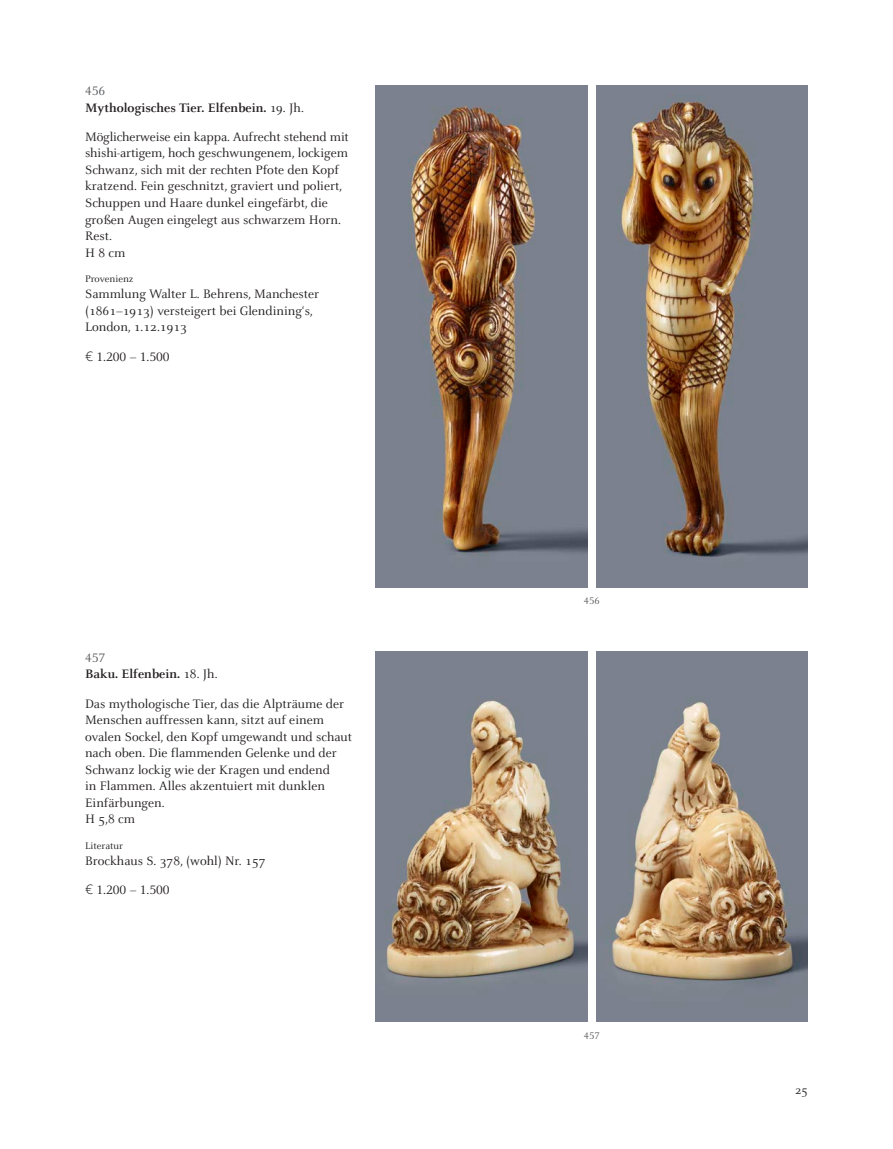
<style>
.page{position:relative;width:893px;height:1149px;background:#fff}
.page>*{position:absolute;margin:0;border:0;box-sizing:border-box;transform-origin:0 0}
.t1{font:13.5px/16.5px "Celeste";color:#231f20}
.t2{font:13.5px "Celeste Caps";color:#231f20}
.t3{font:13.5px "Celeste Caps";color:#57585a}
.t4{font:12.75px "Celeste";color:#231f20}
.t5{font:10.5px "Celeste";color:#231f20}
.t6{font:10.5px "Celeste Caps";color:#57585a}
.s1{font-weight:700}
.s2{font-family:"Akkurat";font-weight:300}
</style>
<div class="page">
<img style="left:376px;top:651px;width:211px;height:370px">
<img style="left:596px;top:651px;width:212px;height:370px">
<img style="left:596px;top:85px;width:212px;height:502px">
<img style="left:376px;top:85px;width:211px;height:502px">
<p class="t3" style="left:85px;top:84px;width:22px">456</p>
<p class="t1" style="left:85px;top:93px;width:265px;line-height:29.2px"><span class="s1">Mythologisches Tier. Elfenbein.</span> 19. Jh.<br>Möglicherweise ein kappa. Aufrecht stehend mit</p>
<p class="t1" style="left:85px;top:145px;width:265px">shishi-artigem, hoch geschwungenem, lockigem Schwanz, sich mit der rechten Pfote den Kopf kratzend. Fein geschnitzt, graviert und poliert, Schuppen und Haare dunkel eingefärbt, die großen Augen eingelegt aus schwarzem Horn.<br>Rest.<br>H 8 cm</p>
<p class="t5" style="left:85px;top:273px;width:50px">Provenienz</p>
<p class="t1" style="left:85px;top:286px;width:236px">Sammlung Walter L. Behrens, Manchester (1861–1913) versteigert bei Glendining‘s,<br>London, 1.12.1913</p>
<p class="t2" style="left:85px;top:349px;width:86px"><span class="s2">€</span> 1.200 – 1.500</p>
<p class="t3" style="left:85px;top:650px;width:22px">457</p>
<p class="t1" style="left:85px;top:659px;width:261px;line-height:29.2px"><span class="s1">Baku. Elfenbein.</span> 18. Jh.<br>Das mythologische Tier, das die Alpträume der</p>
<p class="t1" style="left:85px;top:712px;width:269px">Menschen auffressen kann, sitzt auf einem ovalen Sockel, den Kopf umgewandt und schaut nach oben. Die flammenden Gelenke und der Schwanz lockig wie der Kragen und endend<br>in Flammen. Alles akzentuiert mit dunklen Einfärbungen.<br>H 5,8 cm</p>
<p class="t5" style="left:85px;top:839px;width:39px">Literatur</p>
<p class="t1" style="left:85px;top:852px;width:182px">Brockhaus S. 378, (wohl) Nr. 157</p>
<p class="t2" style="left:85px;top:883px;width:86px"><span class="s2">€</span> 1.200 – 1.500</p>
<p class="t6" style="left:584px;top:595px;width:17px">456</p>
<p class="t6" style="left:584px;top:1029px;width:17px">457</p>
<p class="t4" style="left:795px;top:1083px;width:14px">25</p>
</div>
